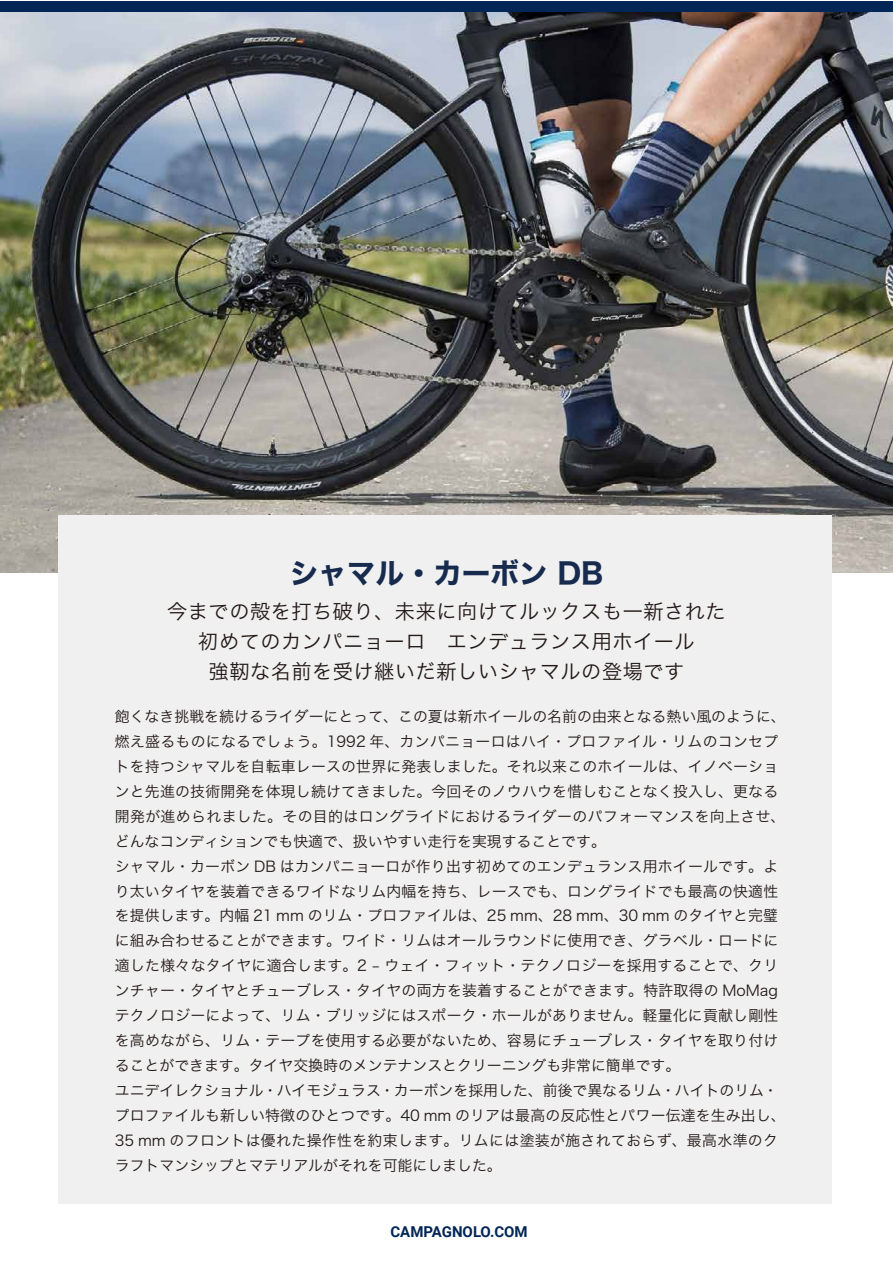
<style>
.page{position:relative;width:893px;height:1263px;background:#fff}
.page>*{position:absolute;margin:0;border:0;box-sizing:border-box;transform-origin:0 0}
.t1{font:28.65px "Hira Kaku Std W7";color:#172b4f}
.t2{font:20.25px/29.7px "Hira Kaku Std W3";letter-spacing:.025em;color:#231916;text-align:center}
.t3{font:700 15px "Roboto";color:#022656}
.t4{font:14.85px/25px "Hira Kaku Std W3";letter-spacing:.015em;color:#231916}
</style>
<div class="page">
<img style="left:0;top:11px;width:893px;height:561px">
<div style="left:58px;top:515px;width:774px;height:688px;background:#f0f0f0"></div>
<div style="left:0;top:1px;width:893px;height:10px;background:#022656"></div>
<h1 class="t1" style="left:290px;top:551px;width:315px">シャマル・カーボン DB</h1>
<h2 class="t2" style="left:167px;top:597px;width:560px">今までの殻を打ち破り、未来に向けてルックスも一新された初めてのカンパニョーロ　エンデュランス用ホイール<br>強靭な名前を受け継いだ新しいシャマルの登場です</h2>
<p class="t4" style="left:115px;top:703px;width:672px">飽くなき挑戦を続けるライダーにとって、この夏は新ホイールの名前の由来となる熱い風のように、燃え盛るものになるでしょう。1992 年、カンパニョーロはハイ・プロファイル・リムのコンセプトを持つシャマルを自転車レースの世界に発表しました。それ以来このホイールは、イノベーションと先進の技術開発を体現し続けてきました。今回そのノウハウを惜しむことなく投入し、更なる開発が進められました。その目的はロングライドにおけるライダーのパフォーマンスを向上させ、どんなコンディションでも快適で、扱いやすい走行を実現することです。<br>シャマル・カーボン DB はカンパニョーロが作り出す初めてのエンデュランス用ホイールです。より太いタイヤを装着できるワイドなリム内幅を持ち、レースでも、ロングライドでも最高の快適性を提供します。内幅 21 mm のリム・プロファイルは、25 mm、28 mm、30 mm のタイヤと完璧に組み合わせることができます。ワイド・リムはオールラウンドに使用でき、グラベル・ロードに適した様々なタイヤに適合します。2 - ウェイ・フィット・テクノロジーを採用することで、クリンチャー・タイヤとチューブレス・タイヤの両方を装着することができます。特許取得の MoMagテクノロジーによって、リム・ブリッジにはスポーク・ホールがありません。軽量化に貢献し剛性を高めながら、リム・テープを使用する必要がないため、容易にチューブレス・タイヤを取り付けることができます。タイヤ交換時のメンテナンスとクリーニングも非常に簡単です。<br>ユニデイレクショナル・ハイモジュラス・カーボンを採用した、前後で異なるリム・ハイトのリム・プロファイルも新しい特徴のひとつです。40 mm のリアは最高の反応性とパワー伝達を生み出し、35 mm のフロントは優れた操作性を約束します。リムには塗装が施されておらず、最高水準のクラフトマンシップとマテリアルがそれを可能にしました。</p>
<p class="t3" style="left:390px;top:1221px;width:139px">CAMPAGNOLO.COM</p>
</div>
